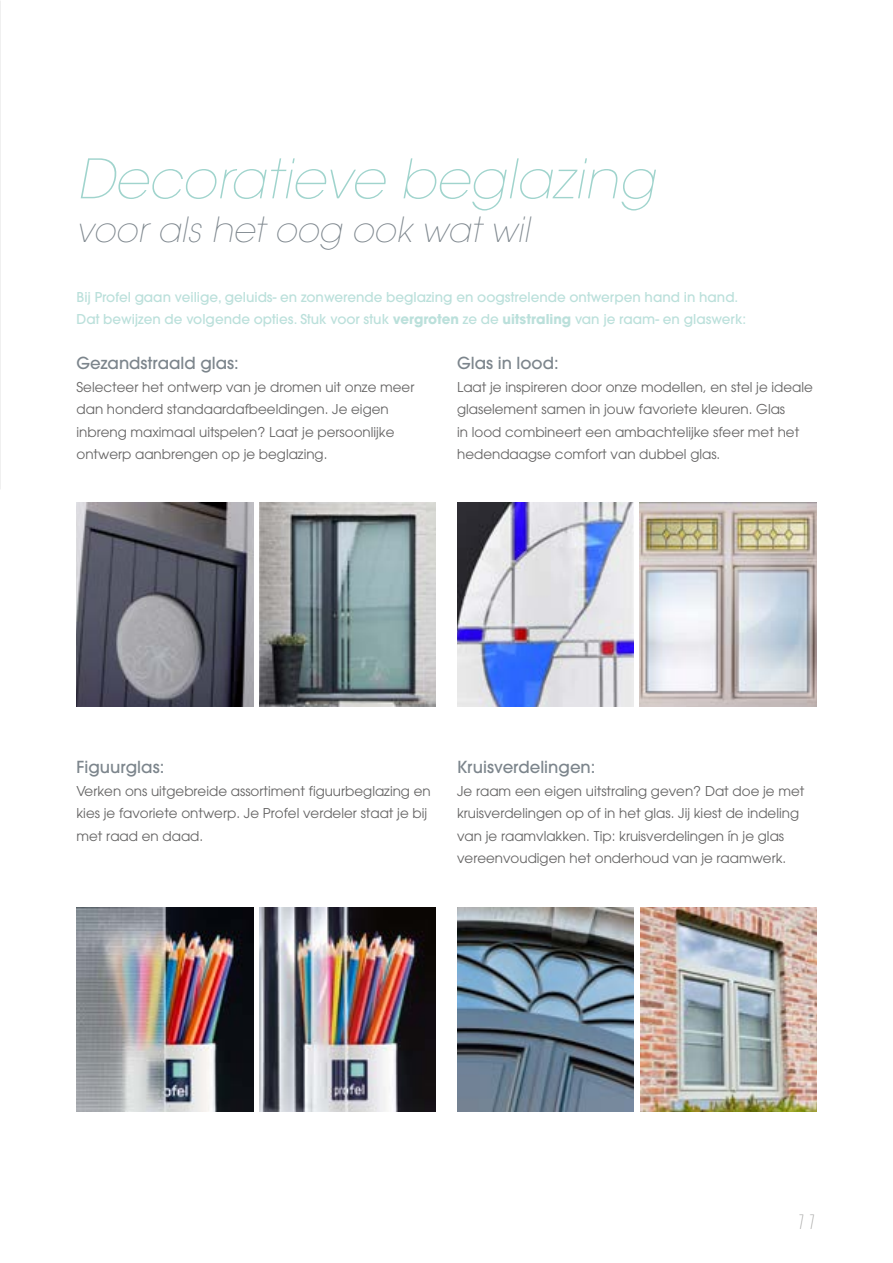
<style>
.page{position:relative;width:893px;height:1263px;background:#fff}
.page>*{position:absolute;margin:0;border:0;box-sizing:border-box;transform-origin:0 0}
.t1{font:italic 200 54px "Avant Garde";color:#a0d4cd}
.t2{font:italic 200 34.5px "Avant Garde";color:#7c858c}
.t3{font:italic 200 19.5px "Avant Garde";color:#9d9d9c}
.t4{font:500 16.5px "Avant Garde";color:#7c858c}
.t5{font:13.5px/22.5px "Avant Garde LT";color:#646363}
.t6{font:500 13.5px/22.5px "Avant Garde";color:#bbe0db}
.s1{font-family:"Avant Garde LT";font-weight:700}
</style>
<div class="page">
<img style="left:77px;top:502px;width:176px;height:204px">
<img style="left:259px;top:502px;width:177px;height:204px">
<img style="left:457px;top:907px;width:177px;height:204px">
<img style="left:457px;top:502px;width:177px;height:204px">
<img style="left:641px;top:907px;width:175px;height:204px">
<img style="left:640px;top:502px;width:176px;height:204px">
<img style="left:77px;top:907px;width:176px;height:204px">
<img style="left:259px;top:907px;width:177px;height:204px">
<h1 class="t1" style="left:77px;top:147px;width:580px">Decoratieve beglazing</h1>
<h2 class="t2" style="left:77px;top:209px;width:454px">voor als het oog ook wat wil</h2>
<p class="t6" style="left:77px;top:286px;width:671px">Bij Profel gaan veilige, geluids- en zonwerende beglazing en oogstrelende ontwerpen hand in hand.<br>Dat bewijzen de volgende opties. Stuk voor stuk <span class="s1">vergroten</span> ze de <span class="s1">uitstraling</span> van je raam- en glaswerk:</p>
<p class="t4" style="left:77px;top:353px;width:164px">Gezandstraald glas:</p>
<p class="t5" style="left:77px;top:376px;width:339px">Selecteer het ontwerp van je dromen uit onze meer dan honderd standaardafbeeldingen. Je eigen inbreng maximaal uitspelen? Laat je persoonlijke ontwerp aanbrengen op je beglazing.</p>
<p class="t4" style="left:457px;top:353px;width:103px">Glas in lood:</p>
<p class="t5" style="left:457px;top:376px;width:357px">Laat je inspireren door onze modellen, en stel je ideale glaselement samen in jouw favoriete kleuren. Glas<br>in lood combineert een ambachtelijke sfeer met het hedendaagse comfort van dubbel glas.</p>
<p class="t4" style="left:77px;top:757px;width:89px">Figuurglas:</p>
<p class="t5" style="left:77px;top:779px;width:356px">Verken ons uitgebreide assortiment figuurbeglazing en kies je favoriete ontwerp. Je Profel verdeler staat je bij met raad en daad.</p>
<p class="t4" style="left:457px;top:757px;width:140px">Kruisverdelingen:</p>
<p class="t5" style="left:457px;top:779px;width:349px">Je raam een eigen uitstraling geven? Dat doe je met kruisverdelingen op of in het glas. Jij kiest de indeling van je raamvlakken. Tip: kruisverdelingen ín je glas vereenvoudigen het onderhoud van je raamwerk.</p>
<h3 class="t3" style="left:795px;top:1211px;width:23px">11</h3>
</div>
